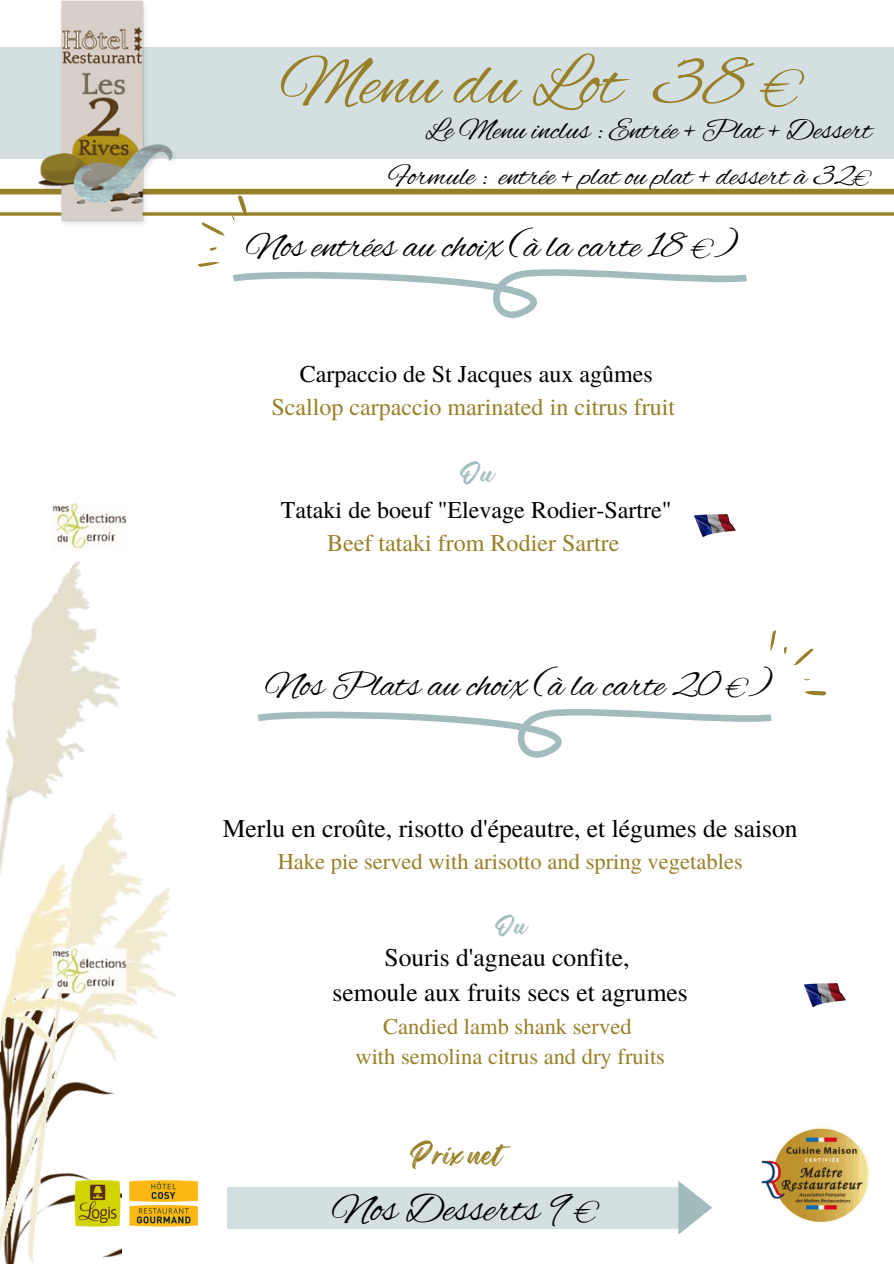
<style>
.page{position:relative;width:894px;height:1264px;background:#fff}
.page>*{position:absolute;margin:0;border:0;box-sizing:border-box;transform-origin:0 0}
.t1{font:72px "Alex Brush";color:#988028}
.t2{font:41.7px "Alex Brush";color:#000}
.t3{font:37.5px "Alex Brush";color:#000}
.t4{font:30px "Alex Brush";color:#000}
.t5{font:27px "Regular Brush";color:#988028}
.t6{font:25.5px/35px "Te X Gyre Termes";color:#000;text-align:center}
.t7{font:24px "Te X Gyre Termes";color:#000}
.t8{font:24px "Te X Gyre Termes";color:#988028}
.t9{font:24px "Regular Brush";color:#a2bcbe}
.t10{font:22.5px/30.5px "Te X Gyre Termes";color:#988028;text-align:center}
.t11{font:22.5px "Regular Brush";color:#a2bcbe}
</style>
<div class="page">
<img style="left:0;top:561px;width:176px;height:702px">
<img style="left:761px;top:1127px;width:110px;height:97px">
<img style="left:68px;top:1175px;width:131px;height:56px">
<div style="left:0;top:189px;width:893px;height:5px;background:#988028"></div>
<svg style="left:0;top:212px;width:893px;height:4px"></svg>
<div style="left:0;top:47px;width:893px;height:112px;background:#d3dfe0"></div>
<img style="left:38px;top:0;width:139px;height:225px">
<div style="left:228px;top:1187px;width:456px;height:41px;background:#d3dfe0"></div>
<svg style="left:678px;top:1181px;width:34px;height:53px"></svg>
<svg style="left:231px;top:188px;width:516px;height:130px"></svg>
<svg style="left:198px;top:247px;width:21px;height:20px"></svg>
<svg style="left:200px;top:195px;width:54px;height:42px"></svg>
<svg style="left:772px;top:630px;width:42px;height:36px"></svg>
<svg style="left:803px;top:679px;width:23px;height:17px"></svg>
<svg style="left:257px;top:637px;width:515px;height:121px"></svg>
<img style="left:52px;top:503px;width:75px;height:46px">
<img style="left:52px;top:947px;width:75px;height:47px">
<img style="left:804px;top:983px;width:41px;height:23px">
<img style="left:694px;top:514px;width:41px;height:23px">
<h1 class="t1" style="left:280px;top:43px;width:525px">Menu du Lot 38 €</h1>
<p class="t4" style="left:425px;top:114px;width:447px">Le Menu inclus : Entrée + Plat + Dessert</p>
<p class="t4" style="left:388px;top:159px;width:484px">Formule : entrée + plat ou plat + dessert à 32€</p>
<h3 class="t3" style="left:246px;top:225px;width:493px">Nos entrées au choix (à la carte 18 €)</h3>
<p class="t7" style="left:299px;top:356px;width:354px">Carpaccio de St Jacques aux agûmes</p>
<p class="t8" style="left:271px;top:389px;width:405px">Scallop carpaccio marinated in citrus fruit</p>
<p class="t9" style="left:459px;top:454px;width:36px">Ou</p>
<p class="t7" style="left:281px;top:493px;width:392px">Tataki de boeuf "Elevage Rodier-Sartre"</p>
<p class="t8" style="left:327px;top:525px;width:294px">Beef tataki from Rodier Sartre</p>
<h3 class="t3" style="left:265px;top:664px;width:508px">Nos Plats au choix (à la carte 20 €)</h3>
<p class="t6" style="left:223px;top:809px;width:576px">Merlu en croûte, risotto d'épeautre, et légumes de saison</p>
<p class="t10" style="left:277px;top:845px;width:466px">Hake pie served with arisotto and spring vegetables</p>
<p class="t11" style="left:494px;top:907px;width:34px">Ou</p>
<p class="t6" style="left:332px;top:939px;width:356px">Souris d'agneau confite,<br>semoule aux fruits secs et agrumes</p>
<p class="t10" style="left:355px;top:1010px;width:311px">Candied lamb shank served<br>with semolina citrus and dry fruits</p>
<p class="t5" style="left:409px;top:1132px;width:94px">Prix net</p>
<h2 class="t2" style="left:332px;top:1185px;width:268px">Nos Desserts 9 €</h2>
</div>
